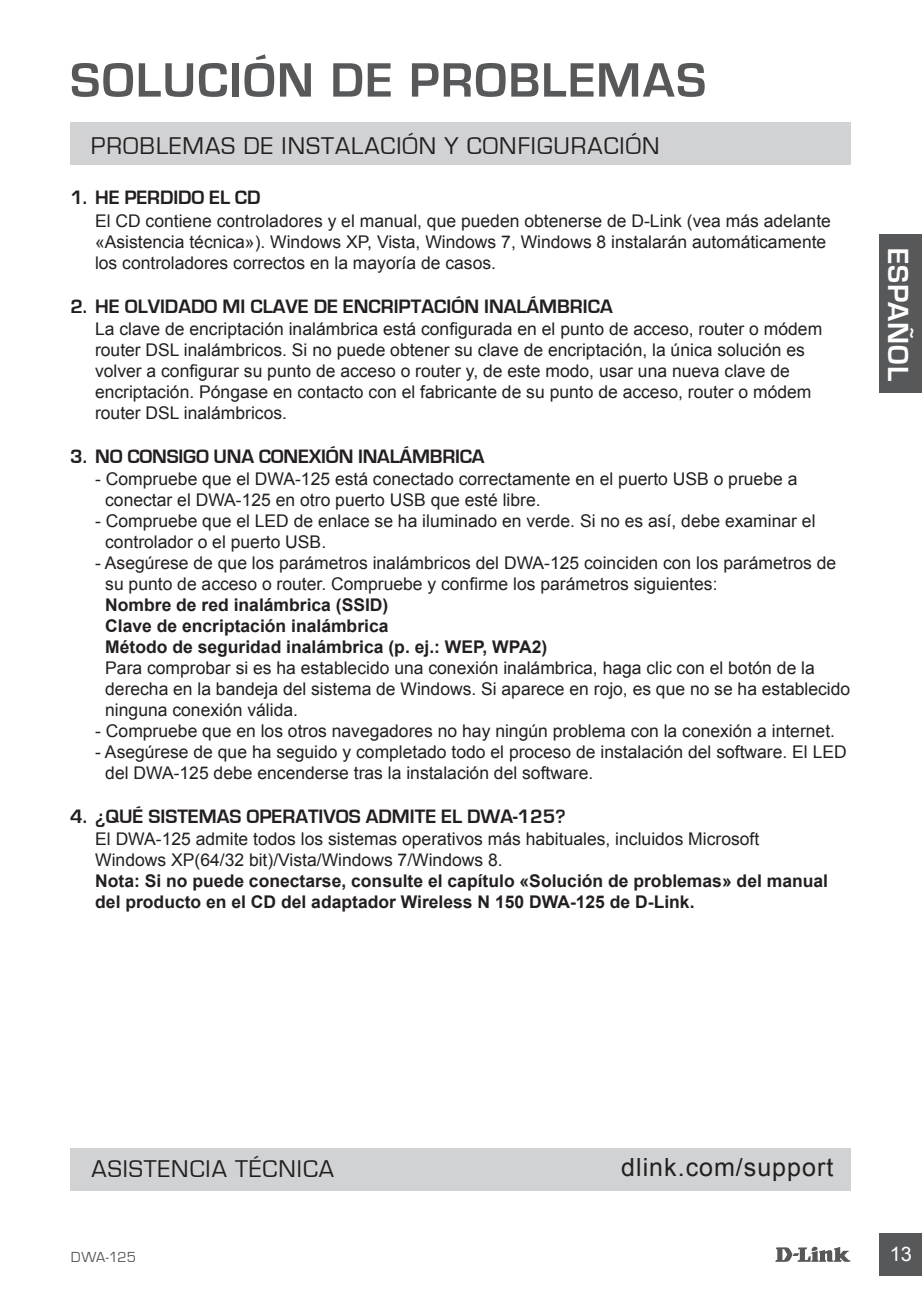
<style>
.page{position:relative;width:922px;height:1297px;background:#fff}
.page>*{position:absolute;margin:0;border:0;box-sizing:border-box;transform-origin:0 0}
.t1{font:700 50px "Eurostile";letter-spacing:.03em;color:#57585a}
.t2{font:700 30px "Eurostile";letter-spacing:.03em;color:#fff}
.t3{font:25px "Eurostile";letter-spacing:.04em;color:#231f20}
.t4{font:25px "Arial";letter-spacing:.04em;color:#231f20}
.t5{font:700 20px "Eurostile";color:#231f20}
.t6{font:20px "Arial";color:#fff}
.t7{font:17.5px/21px "Arial";color:#231f20}
.t8{font:700 17.5px/21px "Arial";color:#231f20}
.t9{font:15px "Eurostile";color:#57585a}
</style>
<div class="page">
<svg style="left:775px;top:1246px;width:75px;height:16px"></svg>
<div style="left:879px;top:1233px;width:42px;height:43px;background:#57585a"></div>
<div style="left:879px;top:234px;width:42px;height:159px;background:#57585a"></div>
<div style="left:70px;top:122px;width:780px;height:43px;background:#d1d2d4"></div>
<div style="left:71px;top:1148px;width:779px;height:43px;background:#d1d2d4"></div>
<h1 class="t1" style="left:70px;top:53px;width:637px">SOLUCIÓN DE PROBLEMAS</h1>
<h3 class="t3" style="left:91px;top:133px;width:570px">PROBLEMAS DE INSTALACIÓN Y CONFIGURACIÓN</h3>
<p class="t5" style="left:70px;top:187px;width:192px">1. HE PERDIDO EL CD</p>
<p class="t7" style="left:95px;top:210px;width:737px">El CD contiene controladores y el manual, que pueden obtenerse de D-Link (vea más adelante «Asistencia técnica»). Windows XP, Vista, Windows 7, Windows 8 instalarán automáticamente los controladores correctos en la mayoría de casos.</p>
<p class="t5" style="left:70px;top:295px;width:543px">2. HE OLVIDADO MI CLAVE DE ENCRIPTACIÓN INALÁMBRICA</p>
<p class="t7" style="left:95px;top:318px;width:728px">La clave de encriptación inalámbrica está configurada en el punto de acceso, router o módem router DSL inalámbricos. Si no puede obtener su clave de encriptación, la única solución es volver a configurar su punto de acceso o router y, de este modo, usar una nueva clave de encriptación. Póngase en contacto con el fabricante de su punto de acceso, router o módem router DSL inalámbricos.</p>
<p class="t5" style="left:70px;top:445px;width:416px">3. NO CONSIGO UNA CONEXIÓN INALÁMBRICA</p>
<p class="t7" style="left:105px;top:468px;width:693px;text-indent:-10px">- Compruebe que el DWA-125 está conectado correctamente en el puerto USB o pruebe a conectar el DWA-125 en otro puerto USB que esté libre.</p>
<p class="t7" style="left:105px;top:510px;width:711px;text-indent:-10px">- Compruebe que el LED de enlace se ha iluminado en verde. Si no es así, debe examinar el controlador o el puerto USB.</p>
<p class="t7" style="left:105px;top:552px;width:732px;text-indent:-10px">- Asegúrese de que los parámetros inalámbricos del DWA-125 coinciden con los parámetros de su punto de acceso o router. Compruebe y confirme los parámetros siguientes:</p>
<p class="t8" style="left:105px;top:595px;width:443px">Nombre de red inalámbrica (SSID)<br>Clave de encriptación inalámbrica<br>Método de seguridad inalámbrica (p. ej.: WEP, WPA2)</p>
<p class="t7" style="left:105px;top:657px;width:746px">Para comprobar si es ha establecido una conexión inalámbrica, haga clic con el botón de la derecha en la bandeja del sistema de Windows. Si aparece en rojo, es que no se ha establecido ninguna conexión válida.</p>
<p class="t7" style="left:95px;top:720px;width:741px">- Compruebe que en los otros navegadores no hay ningún problema con la conexión a internet.</p>
<p class="t7" style="left:105px;top:741px;width:742px;text-indent:-10px">- Asegúrese de que ha seguido y completado todo el proceso de instalación del software. El LED del DWA-125 debe encenderse tras la instalación del software.</p>
<p class="t5" style="left:70px;top:805px;width:497px">4. ¿QUÉ SISTEMAS OPERATIVOS ADMITE EL DWA-125?</p>
<p class="t7" style="left:95px;top:828px;width:665px">El DWA-125 admite todos los sistemas operativos más habituales, incluidos Microsoft<br>Windows XP(64/32 bit)/Vista/Windows 7/Windows 8.</p>
<p class="t8" style="left:95px;top:871px;width:734px">Nota: Si no puede conectarse, consulte el capítulo «Solución de problemas» del manual del producto en el CD del adaptador Wireless N 150 DWA-125 de D-Link.</p>
<h2 class="t2" style="left:914px;top:248px;width:134px;rotate:90deg">ESPAÑOL</h2>
<h3 class="t3" style="left:92px;top:1155px;width:244px">ASISTENCIA TÉCNICA</h3>
<h3 class="t4" style="left:621px;top:1151px;width:213px">dlink.com/support</h3>
<p class="t9" style="left:71px;top:1249px;width:67px">DWA-125</p>
<p class="t6" style="left:889px;top:1241px;width:24px">13</p>
</div>
